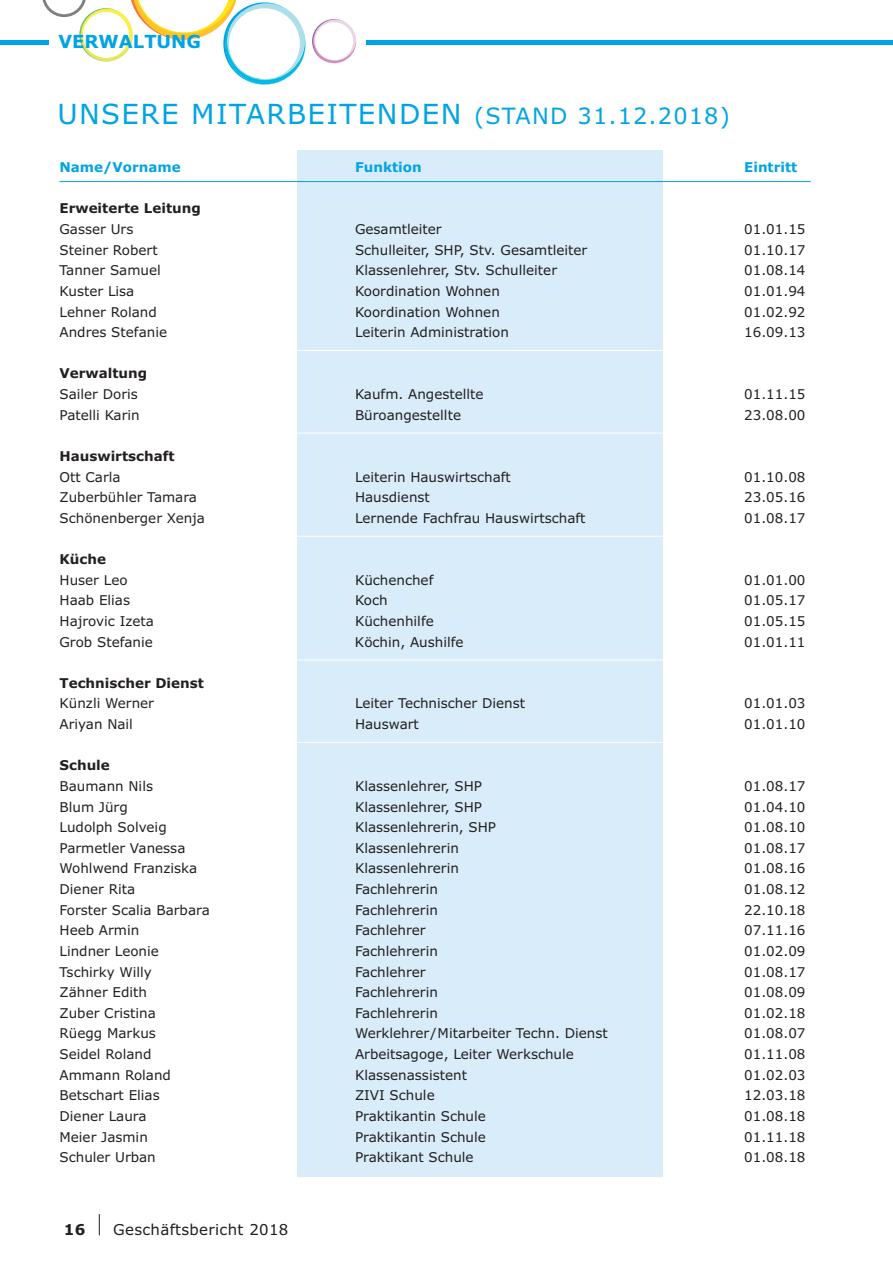
<style>
.page{position:relative;width:893px;height:1263px;background:#fff}
.page>*{position:absolute;margin:0;border:0;box-sizing:border-box;transform-origin:0 0}
.t1{font:27.75px "Verdana";letter-spacing:.05em;color:#00a4e4}
.t2{font:700 18px "Verdana";color:#00a4e4}
.t3{font:15px "Verdana";letter-spacing:.02em;color:#231f20}
.t4{font:700 15px "Verdana";color:#231f20}
.t5{font:13.5px "Verdana";color:#231f20}
.t6{font:700 13.5px "Verdana";color:#231f20}
.t7{font:700 13.5px "Verdana";color:#00a4e4}
.s1{font-size:22.5px}
</style>
<div class="page">
<svg style="left:99px;top:1214px;width:1px;height:21px"></svg>
<hr style="left:0;top:40px;width:49px;height:4px;background:#00a4e4">
<hr style="left:366px;top:40px;width:527px;height:4px;background:#00a4e4">
<svg style="left:42px;top:0;width:315px;height:85px"></svg>
<div style="left:297px;top:150px;width:366px;height:1027px;background:#d8ecf9"></div>
<hr style="left:60px;top:181px;width:751px;height:1px;background:#00a4e4">
<hr style="left:60px;top:350px;width:752px;height:1px;background:#fff">
<hr style="left:60px;top:433px;width:752px;height:1px;background:#fff">
<hr style="left:60px;top:536px;width:752px;height:1px;background:#fff">
<hr style="left:60px;top:659px;width:752px;height:1px;background:#fff">
<hr style="left:60px;top:742px;width:752px;height:1px;background:#fff">
<h2 class="t2" style="left:58px;top:34px;width:144px">VERWALTUNG</h2>
<h1 class="t1" style="left:57px;top:102px;width:674px">UNSERE MITARBEITENDEN <span class="s1">(STAND 31.12.2018)</span></h1>
<p class="t7" style="left:60px;top:162px;width:123px">Name/Vorname</p>
<p class="t7" style="left:355px;top:162px;width:68px">Funktion</p>
<p class="t7" style="left:744px;top:162px;width:55px">Eintritt</p>
<p class="t6" style="left:60px;top:203px;width:143px">Erweiterte Leitung</p>
<p class="t5" style="left:60px;top:223px;width:75px">Gasser Urs</p>
<p class="t5" style="left:355px;top:223px;width:88px">Gesamtleiter</p>
<p class="t5" style="left:744px;top:223px;width:63px">01.01.15</p>
<p class="t5" style="left:60px;top:244px;width:100px">Steiner Robert</p>
<p class="t5" style="left:355px;top:244px;width:234px">Schulleiter, SHP, Stv. Gesamtleiter</p>
<p class="t5" style="left:744px;top:244px;width:63px">01.10.17</p>
<p class="t5" style="left:60px;top:264px;width:103px">Tanner Samuel</p>
<p class="t5" style="left:355px;top:264px;width:204px">Klassenlehrer, Stv. Schulleiter</p>
<p class="t5" style="left:744px;top:264px;width:63px">01.08.14</p>
<p class="t5" style="left:60px;top:285px;width:76px">Kuster Lisa</p>
<p class="t5" style="left:355px;top:285px;width:146px">Koordination Wohnen</p>
<p class="t5" style="left:744px;top:285px;width:63px">01.01.94</p>
<p class="t5" style="left:60px;top:306px;width:99px">Lehner Roland</p>
<p class="t5" style="left:355px;top:306px;width:146px">Koordination Wohnen</p>
<p class="t5" style="left:744px;top:306px;width:63px">01.02.92</p>
<p class="t5" style="left:60px;top:326px;width:109px">Andres Stefanie</p>
<p class="t5" style="left:355px;top:326px;width:155px">Leiterin Administration</p>
<p class="t5" style="left:744px;top:326px;width:63px">16.09.13</p>
<p class="t6" style="left:60px;top:368px;width:89px">Verwaltung</p>
<p class="t5" style="left:60px;top:388px;width:80px">Sailer Doris</p>
<p class="t5" style="left:355px;top:388px;width:130px">Kaufm. Angestellte</p>
<p class="t5" style="left:744px;top:388px;width:63px">01.11.15</p>
<p class="t5" style="left:60px;top:409px;width:82px">Patelli Karin</p>
<p class="t5" style="left:355px;top:409px;width:108px">Büroangestellte</p>
<p class="t5" style="left:744px;top:409px;width:63px">23.08.00</p>
<p class="t6" style="left:60px;top:450px;width:117px">Hauswirtschaft</p>
<p class="t5" style="left:60px;top:471px;width:63px">Ott Carla</p>
<p class="t5" style="left:355px;top:471px;width:157px">Leiterin Hauswirtschaft</p>
<p class="t5" style="left:744px;top:471px;width:63px">01.10.08</p>
<p class="t5" style="left:60px;top:491px;width:139px">Zuberbühler Tamara</p>
<p class="t5" style="left:355px;top:491px;width:76px">Hausdienst</p>
<p class="t5" style="left:744px;top:491px;width:63px">23.05.16</p>
<p class="t5" style="left:60px;top:512px;width:147px">Schönenberger Xenja</p>
<p class="t5" style="left:355px;top:512px;width:232px">Lernende Fachfrau Hauswirtschaft</p>
<p class="t5" style="left:744px;top:512px;width:63px">01.08.17</p>
<p class="t6" style="left:60px;top:553px;width:48px">Küche</p>
<p class="t5" style="left:60px;top:574px;width:70px">Huser Leo</p>
<p class="t5" style="left:355px;top:574px;width:80px">Küchenchef</p>
<p class="t5" style="left:744px;top:574px;width:63px">01.01.00</p>
<p class="t5" style="left:60px;top:594px;width:72px">Haab Elias</p>
<p class="t5" style="left:355px;top:594px;width:34px">Koch</p>
<p class="t5" style="left:744px;top:594px;width:63px">01.05.17</p>
<p class="t5" style="left:60px;top:615px;width:96px">Hajrovic Izeta</p>
<p class="t5" style="left:355px;top:615px;width:80px">Küchenhilfe</p>
<p class="t5" style="left:744px;top:615px;width:63px">01.05.15</p>
<p class="t5" style="left:60px;top:636px;width:95px">Grob Stefanie</p>
<p class="t5" style="left:355px;top:636px;width:110px">Köchin, Aushilfe</p>
<p class="t5" style="left:744px;top:636px;width:63px">01.01.11</p>
<p class="t6" style="left:60px;top:677px;width:146px">Technischer Dienst</p>
<p class="t5" style="left:60px;top:697px;width:96px">Künzli Werner</p>
<p class="t5" style="left:355px;top:697px;width:172px">Leiter Technischer Dienst</p>
<p class="t5" style="left:744px;top:697px;width:63px">01.01.03</p>
<p class="t5" style="left:60px;top:718px;width:75px">Ariyan Nail</p>
<p class="t5" style="left:355px;top:718px;width:65px">Hauswart</p>
<p class="t5" style="left:744px;top:718px;width:63px">01.01.10</p>
<p class="t6" style="left:60px;top:760px;width:52px">Schule</p>
<p class="t5" style="left:60px;top:780px;width:95px">Baumann Nils</p>
<p class="t5" style="left:355px;top:780px;width:128px">Klassenlehrer, SHP</p>
<p class="t5" style="left:744px;top:780px;width:63px">01.08.17</p>
<p class="t5" style="left:60px;top:801px;width:70px">Blum Jürg</p>
<p class="t5" style="left:355px;top:801px;width:128px">Klassenlehrer, SHP</p>
<p class="t5" style="left:744px;top:801px;width:63px">01.04.10</p>
<p class="t5" style="left:60px;top:821px;width:109px">Ludolph Solveig</p>
<p class="t5" style="left:355px;top:821px;width:143px">Klassenlehrerin, SHP</p>
<p class="t5" style="left:744px;top:821px;width:63px">01.08.10</p>
<p class="t5" style="left:60px;top:842px;width:127px">Parmetler Vanessa</p>
<p class="t5" style="left:355px;top:842px;width:105px">Klassenlehrerin</p>
<p class="t5" style="left:744px;top:842px;width:63px">01.08.17</p>
<p class="t5" style="left:60px;top:862px;width:139px">Wohlwend Franziska</p>
<p class="t5" style="left:355px;top:862px;width:105px">Klassenlehrerin</p>
<p class="t5" style="left:744px;top:862px;width:63px">01.08.16</p>
<p class="t5" style="left:60px;top:883px;width:77px">Diener Rita</p>
<p class="t5" style="left:355px;top:883px;width:84px">Fachlehrerin</p>
<p class="t5" style="left:744px;top:883px;width:63px">01.08.12</p>
<p class="t5" style="left:60px;top:904px;width:152px">Forster Scalia Barbara</p>
<p class="t5" style="left:355px;top:904px;width:84px">Fachlehrerin</p>
<p class="t5" style="left:744px;top:904px;width:63px">22.10.18</p>
<p class="t5" style="left:60px;top:924px;width:81px">Heeb Armin</p>
<p class="t5" style="left:355px;top:924px;width:72px">Fachlehrer</p>
<p class="t5" style="left:744px;top:924px;width:63px">07.11.16</p>
<p class="t5" style="left:60px;top:945px;width:101px">Lindner Leonie</p>
<p class="t5" style="left:355px;top:945px;width:84px">Fachlehrerin</p>
<p class="t5" style="left:744px;top:945px;width:63px">01.02.09</p>
<p class="t5" style="left:60px;top:966px;width:94px">Tschirky Willy</p>
<p class="t5" style="left:355px;top:966px;width:72px">Fachlehrer</p>
<p class="t5" style="left:744px;top:966px;width:63px">01.08.17</p>
<p class="t5" style="left:60px;top:986px;width:89px">Zähner Edith</p>
<p class="t5" style="left:355px;top:986px;width:84px">Fachlehrerin</p>
<p class="t5" style="left:744px;top:986px;width:63px">01.08.09</p>
<p class="t5" style="left:60px;top:1007px;width:98px">Zuber Cristina</p>
<p class="t5" style="left:355px;top:1007px;width:84px">Fachlehrerin</p>
<p class="t5" style="left:744px;top:1007px;width:63px">01.02.18</p>
<p class="t5" style="left:60px;top:1027px;width:98px">Rüegg Markus</p>
<p class="t5" style="left:355px;top:1027px;width:254px">Werklehrer/Mitarbeiter Techn. Dienst</p>
<p class="t5" style="left:744px;top:1027px;width:63px">01.08.07</p>
<p class="t5" style="left:60px;top:1048px;width:93px">Seidel Roland</p>
<p class="t5" style="left:355px;top:1048px;width:220px">Arbeitsagoge, Leiter Werkschule</p>
<p class="t5" style="left:744px;top:1048px;width:63px">01.11.08</p>
<p class="t5" style="left:60px;top:1069px;width:113px">Ammann Roland</p>
<p class="t5" style="left:355px;top:1069px;width:113px">Klassenassistent</p>
<p class="t5" style="left:744px;top:1069px;width:63px">01.02.03</p>
<p class="t5" style="left:60px;top:1089px;width:102px">Betschart Elias</p>
<p class="t5" style="left:355px;top:1089px;width:81px">ZIVI Schule</p>
<p class="t5" style="left:744px;top:1089px;width:63px">12.03.18</p>
<p class="t5" style="left:60px;top:1110px;width:89px">Diener Laura</p>
<p class="t5" style="left:355px;top:1110px;width:132px">Praktikantin Schule</p>
<p class="t5" style="left:744px;top:1110px;width:63px">01.08.18</p>
<p class="t5" style="left:60px;top:1131px;width:90px">Meier Jasmin</p>
<p class="t5" style="left:355px;top:1131px;width:132px">Praktikantin Schule</p>
<p class="t5" style="left:744px;top:1131px;width:63px">01.11.18</p>
<p class="t5" style="left:60px;top:1151px;width:98px">Schuler Urban</p>
<p class="t5" style="left:355px;top:1151px;width:120px">Praktikant Schule</p>
<p class="t5" style="left:744px;top:1151px;width:63px">01.08.18</p>
<p class="t4" style="left:64px;top:1223px;width:23px">16</p>
<p class="t3" style="left:113px;top:1223px;width:177px">Geschäftsbericht 2018</p>
</div>
